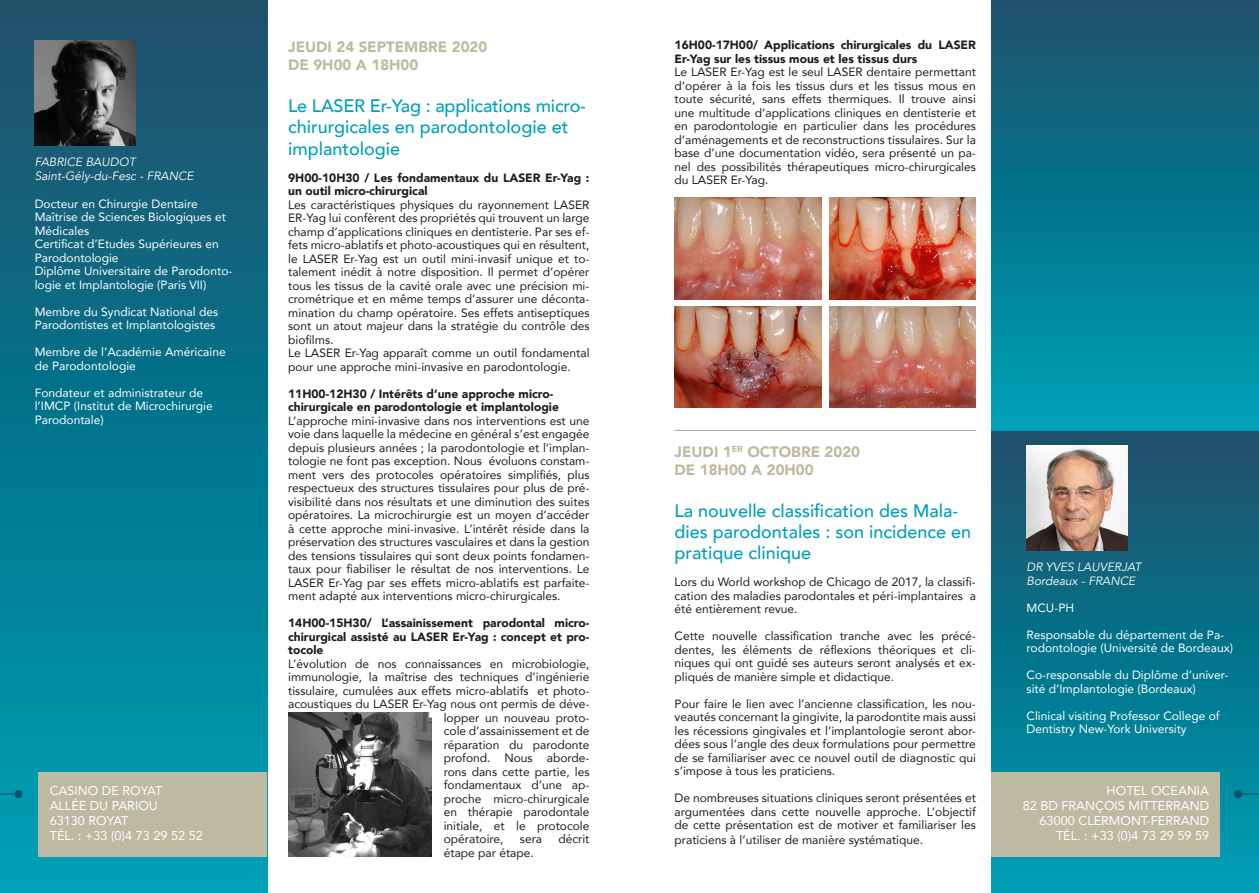
<style>
.page{position:relative;width:1259px;height:893px;background:#fff}
.page>*{position:absolute;margin:0;border:0;box-sizing:border-box;transform-origin:0 0}
.t1{font:500 18px/21px "Avenir";color:#00a1b6}
.t2{font:900 15px "Avenir";color:#bebaa1}
.t3{font:12.75px "Avenir";color:#fff}
.t4{font:12px/13.5px "Avenir";color:#1d1d1b;text-align:justify}
.t5{font:12px/13.5px "Avenir";color:#fff}
.t6{font:900 12px/13.5px "Avenir";color:#1d1d1b}
.t7{font:italic 12px "Avenir";color:#fff}
</style>
<div class="page">
<div style="left:0;top:0;width:267px;height:893px;background:linear-gradient(to bottom,#194e69,#00a1b5)"></div>
<img style="left:35px;top:40px;width:101px;height:106px">
<div style="left:39px;top:773px;width:228px;height:84px;background:#bebaa1"></div>
<svg style="left:0;top:794px;width:14px;height:1px"></svg>
<div style="left:14px;top:790px;width:9px;height:8px;background:#005466;border-radius:50%"></div>
<img style="left:289px;top:713px;width:142px;height:144px">
<div style="left:991px;top:431px;width:268px;height:462px;background:linear-gradient(to bottom,#1b4e69,#00a0b3)"></div>
<img style="left:1026px;top:445px;width:101px;height:106px">
<div style="left:991px;top:773px;width:228px;height:84px;background:#bebaa1"></div>
<svg style="left:1242px;top:794px;width:17px;height:1px"></svg>
<div style="left:1233px;top:790px;width:9px;height:8px;background:#005466;border-radius:50%"></div>
<hr style="left:674px;top:430px;width:302px;height:1px;background:#aea6a0">
<div style="left:991px;top:0;width:268px;height:431px;background:linear-gradient(to bottom,#194f6a,#00a2b7)"></div>
<img style="left:829px;top:307px;width:147px;height:101px">
<img style="left:829px;top:198px;width:147px;height:101px">
<img style="left:674px;top:198px;width:147px;height:101px">
<img style="left:674px;top:307px;width:147px;height:101px">
<p class="t7" style="left:35px;top:154px;width:102px">FABRICE BAUDOT</p>
<p class="t7" style="left:35px;top:169px;width:160px">Saint-Gély-du-Fesc - FRANCE</p>
<p class="t5" style="left:35px;top:197px;width:164px">Docteur en Chirurgie Dentaire</p>
<p class="t5" style="left:35px;top:210px;width:193px">Maîtrise de Sciences Biologiques et<br>Médicales</p>
<p class="t5" style="left:35px;top:237px;width:185px">Certificat d’Etudes Supérieures en<br>Parodontologie</p>
<p class="t5" style="left:35px;top:264px;width:199px">Diplôme Universitaire de Parodonto&shy;logie et Implantologie (Paris VII)</p>
<p class="t5" style="left:35px;top:305px;width:185px">Membre du Syndicat National des<br>Parodontistes et Implantologistes</p>
<p class="t5" style="left:35px;top:345px;width:192px">Membre de l’Académie Américaine de Parodontologie</p>
<p class="t5" style="left:35px;top:386px;width:180px">Fondateur et administrateur de l’IMCP (Institut de Microchirurgie<br>Parodontale)</p>
<p class="t3" style="left:50px;top:780px;width:114px">CASINO DE ROYAT</p>
<p class="t3" style="left:50px;top:795px;width:110px">ALLÉE DU PARIOU</p>
<p class="t3" style="left:50px;top:810px;width:80px">63130 ROYAT</p>
<p class="t3" style="left:50px;top:826px;width:155px">TÉL. : +33 (0)4 73 29 52 52</p>
<p class="t2" style="left:288px;top:34px;width:201px">JEUDI 24 SEPTEMBRE 2020</p>
<p class="t2" style="left:288px;top:52px;width:132px">DE 9H00 A 18H00</p>
<p class="t1" style="left:288px;top:94px;width:299px">Le LASER Er-Yag : applications micro-</p>
<p class="t1" style="left:288px;top:115px;width:282px;line-height:21.6px">chirurgicales en parodontologie et implantologie</p>
<p class="t6" style="left:288px;top:171px;width:303px">9H00-10H30 / Les fondamentaux du LASER Er-Yag : un outil micro-chirurgical</p>
<p class="t4" style="left:288px;top:198px;width:303px">Les caractéristiques physiques du rayonnement LASER ER-Yag lui confèrent des propriétés qui trouvent un large champ d’applications cliniques en dentisterie. Par ses ef&shy;fets micro-ablatifs et photo-acoustiques qui en résultent, le LASER Er-Yag est un outil mini-invasif unique et to&shy;talement inédit à notre disposition. Il permet d’opérer tous les tissus de la cavité orale avec une précision mi&shy;crométrique et en même temps d’assurer une déconta&shy;mination du champ opératoire. Ses effets antiseptiques sont un atout majeur dans la stratégie du contrôle des biofilms.</p>
<p class="t4" style="left:288px;top:346px;width:303px">Le LASER Er-Yag apparaît comme un outil fondamental pour une approche mini-invasive en parodontologie.</p>
<p class="t6" style="left:288px;top:387px;width:267px">11H00-12H30 / Intérêts d’une approche micro-</p>
<p class="t6" style="left:288px;top:400px;width:272px">chirurgicale en parodontologie et implantologie</p>
<p class="t4" style="left:288px;top:414px;width:303px">L’approche mini-invasive dans nos interventions est une voie dans laquelle la médecine en général s’est engagée depuis plusieurs années ; la parodontologie et l’implan&shy;tologie ne font pas exception. Nous évoluons constam&shy;ment vers des protocoles opératoires simplifiés, plus respectueux des structures tissulaires pour plus de pré&shy;visibilité dans nos résultats et une diminution des suites opératoires. La microchirurgie est un moyen d’accéder à cette approche mini-invasive. L’intérêt réside dans la préservation des structures vasculaires et dans la gestion des tensions tissulaires qui sont deux points fondamen&shy;taux pour fiabiliser le résultat de nos interventions. Le LASER Er-Yag par ses effets micro-ablatifs est parfaite&shy;ment adapté aux interventions micro-chirurgicales.</p>
<p class="t6" style="left:288px;top:616px;width:303px;text-align:justify">14H00-15H30/ L’assainissement parodontal micro&shy;chirurgical assisté au LASER Er-Yag : concept et pro&shy;tocole</p>
<p class="t4" style="left:288px;top:657px;width:303px">L’évolution de nos connaissances en microbiologie, immunologie, la maîtrise des techniques d’ingénierie tissulaire, cumulées aux effets micro-ablatifs et photo-</p>
<p class="t4" style="left:444px;top:697px;width:147px;text-indent:-156px">acoustiques du LASER Er-Yag nous ont permis de déve&shy;lopper un nouveau proto&shy;cole d’assainissement et de réparation du parodonte profond. Nous aborde&shy;rons dans cette partie, les fondamentaux d’une ap&shy;proche micro-chirurgicale</p>
<p class="t4" style="left:444px;top:805px;width:147px">en thérapie parodontale initiale, et le protocole opératoire,</p>
<p class="t4" style="left:520px;top:832px;width:24px">sera</p>
<p class="t4" style="left:558px;top:832px;width:33px">décrit</p>
<p class="t4" style="left:444px;top:846px;width:92px">étape par étape.</p>
<p class="t6" style="left:674px;top:38px;width:303px">16H00-17H00/ Applications chirurgicales du LASER<br>Er-Yag sur les tissus mous et les tissus durs</p>
<p class="t4" style="left:674px;top:65px;width:303px">Le LASER Er-Yag est le seul LASER dentaire permettant d’opérer à la fois les tissus durs et les tissus mous en toute sécurité, sans effets thermiques. Il trouve ainsi une multitude d’applications cliniques en dentisterie et en parodontologie en particulier dans les procédures d’aménagements et de reconstructions tissulaires. Sur la base d’une documentation vidéo, sera présenté un pa&shy;nel des possibilités thérapeutiques micro-chirurgicales du LASER Er-Yag.</p>
<p class="t2" style="left:674px;top:439px;width:187px">JEUDI 1<sup>ER</sup> OCTOBRE 2020</p>
<p class="t2" style="left:674px;top:457px;width:141px">DE 18H00 A 20H00</p>
<p class="t1" style="left:674px;top:499px;width:298px">La nouvelle classification des Mala&shy;dies parodontales : son incidence en pratique clinique</p>
<p class="t4" style="left:674px;top:575px;width:303px">Lors du World workshop de Chicago de 2017, la classifi&shy;cation des maladies parodontales et péri-implantaires a été entièrement revue.</p>
<p class="t4" style="left:674px;top:629px;width:303px">Cette nouvelle classification tranche avec les précé&shy;dentes, les éléments de réflexions théoriques et cli&shy;niques qui ont guidé ses auteurs seront analysés et ex&shy;pliqués de manière simple et didactique.</p>
<p class="t4" style="left:674px;top:696px;width:303px">Pour faire le lien avec l’ancienne classification, les nou&shy;veautés concernant la gingivite, la parodontite mais aussi les récessions gingivales et l’implantologie seront abor&shy;dées sous l’angle des deux formulations pour permettre de se familiariser avec ce nouvel outil de diagnostic qui s’impose à tous les praticiens.</p>
<p class="t4" style="left:674px;top:791px;width:303px">De nombreuses situations cliniques seront présentées et argumentées dans cette nouvelle approche. L’objectif de cette présentation est de motiver et familiariser les</p>
<p class="t4" style="left:674px;top:833px;width:250px">praticiens à l’utiliser de manière systématique.</p>
<p class="t7" style="left:1026px;top:559px;width:116px">DR YVES LAUVERJAT</p>
<p class="t7" style="left:1026px;top:574px;width:110px">Bordeaux - FRANCE</p>
<p class="t5" style="left:1026px;top:601px;width:49px">MCU-PH</p>
<p class="t5" style="left:1026px;top:628px;width:208px">Responsable du département de Pa&shy;rodontologie (Université de Bordeaux)</p>
<p class="t5" style="left:1026px;top:668px;width:203px">Co-responsable du Diplôme d’univer&shy;sité d’Implantologie (Bordeaux)</p>
<p class="t5" style="left:1026px;top:709px;width:194px">Clinical visiting Professor College of<br>Dentistry New-York University</p>
<p class="t3" style="left:1106px;top:780px;width:104px">HOTEL OCEANIA</p>
<p class="t3" style="left:1023px;top:795px;width:188px">82 BD FRANÇOIS MITTERRAND</p>
<p class="t3" style="left:1039px;top:810px;width:171px">63000 CLERMONT-FERRAND</p>
<p class="t3" style="left:1056px;top:826px;width:155px">TÉL. : +33 (0)4 73 29 59 59</p>
</div>
